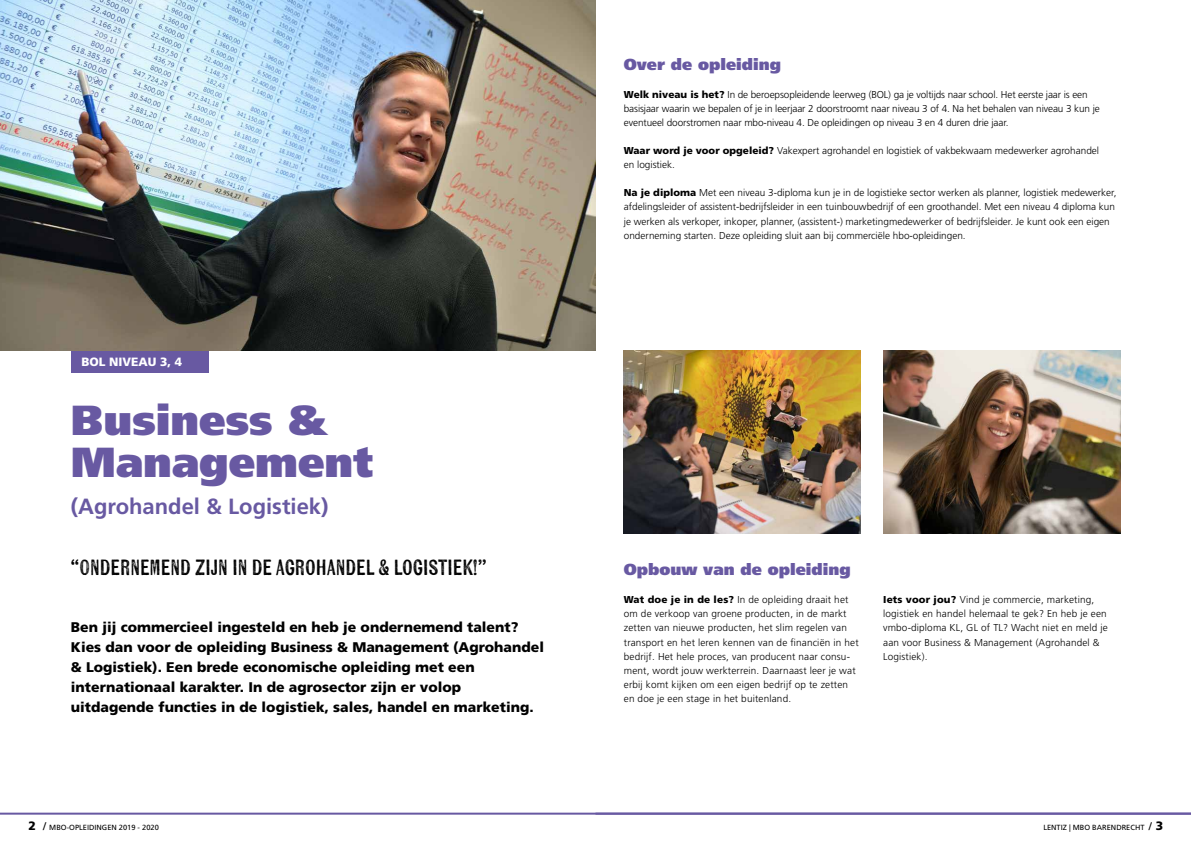
<style>
.page{position:relative;width:1191px;height:842px;background:#fff}
.page>*{position:absolute;margin:0;border:0;box-sizing:border-box;transform-origin:0 0}
.t1{font:900 42px/42.1px "Frutiger LT Std";color:#6859a2}
.t2{font:22px "Kiln Sans";color:#000}
.t3{font:700 22px "Frutiger LT Std";color:#6859a2}
.t4{font:900 16px "Frutiger LT Std";color:#6859a2}
.t5{font:900 14px/20px "Frutiger LT Std";color:#000}
.t6{font:900 12px "Frutiger LT Std";color:#fff}
.t7{font:300 10px/14px "Frutiger LT Std";color:#000}
.t8{font:7.5px "Frutiger LT Std";color:#000}
.s1{font-weight:900}
.s2{font-weight:900;font-size:12.1px}
.s3{font-size:11px}
</style>
<div class="page">
<hr style="left:0;top:813px;width:1191px;height:2px;background:#6859a2">
<div style="left:71px;top:351px;width:137px;height:22px;background:#6859a2"></div>
<img style="left:0;top:0;width:595px;height:351px">
<img style="left:883px;top:351px;width:237px;height:182px">
<img style="left:624px;top:351px;width:236px;height:182px">
<p class="t6" style="left:81px;top:355px;width:102px">BOL NIVEAU 3, 4</p>
<h1 class="t1" style="left:71px;top:399px;width:303px">Business &amp;<br>Management</h1>
<h2 class="t3" style="left:71px;top:494px;width:259px">(Agrohandel &amp; Logistiek)</h2>
<h2 class="t2" style="left:71px;top:554px;width:417px">“ONDERNEMEND ZIJN IN DE AGROHANDEL &amp; LOGISTIEK!”</h2>
<p class="t5" style="left:71px;top:617px;width:474px">Ben jij commercieel ingesteld en heb je ondernemend talent?<br>Kies dan voor de opleiding Business &amp; Management (Agrohandel &amp; Logistiek). Een brede economische opleiding met een internationaal karakter. In de agrosector zijn er volop uitdagende functies in de logistiek, sales, handel en marketing.</p>
<h3 class="t4" style="left:624px;top:55px;width:159px">Over de opleiding</h3>
<p class="t7" style="left:624px;top:88px;width:477px"><span class="s1">Welk niveau is het?</span> In de beroepsopleidende leerweg (BOL) ga je voltijds naar school. Het eerste jaar is een basisjaar waarin we bepalen of je in leerjaar 2 doorstroomt naar niveau 3 of 4. Na het behalen van niveau 3 kun je eventueel doorstromen naar mbo-niveau 4. De opleidingen op niveau 3 en 4 duren drie jaar.</p>
<p class="t7" style="left:624px;top:144px;width:477px"><span class="s1">Waar word je voor opgeleid?</span> Vakexpert agrohandel en logistiek of vakbekwaam medewerker agrohandel en logistiek.</p>
<p class="t7" style="left:624px;top:186px;width:494px"><span class="s1">Na je diploma</span> Met een niveau 3-diploma kun je in de logistieke sector werken als planner, logistiek medewerker, afdelingsleider of assistent-bedrijfsleider in een tuinbouwbedrijf of een groothandel. Met een niveau 4 diploma kun je werken als verkoper, inkoper, planner, (assistent-) marketingmedewerker of bedrijfsleider. Je kunt ook een eigen onderneming starten. Deze opleiding sluit aan bij commerciële hbo-opleidingen.</p>
<h3 class="t4" style="left:624px;top:560px;width:228px">Opbouw van de opleiding</h3>
<p class="t7" style="left:624px;top:593px;width:236px"><span class="s1">Wat doe je in de les?</span> In de opleiding draait het om de verkoop van groene producten, in de markt zetten van nieuwe producten, het slim regelen van transport en het leren kennen van de financiën in het bedrijf. Het hele proces, van producent naar consu&shy;ment, wordt jouw werkterrein. Daarnaast leer je wat erbij komt kijken om een eigen bedrijf op te zetten en doe je een stage in het buitenland.</p>
<p class="t7" style="left:883px;top:593px;width:226px"><span class="s1">Iets voor jou?</span> Vind je commercie, marketing, logistiek en handel helemaal te gek? En heb je een vmbo-diploma KL, GL of TL? Wacht niet en meld je aan voor Business &amp; Management (Agrohandel &amp; Logistiek).</p>
<p class="t8" style="left:28px;top:823px;width:132px"><span class="s2">2</span> <span class="s3">/</span> MBO-OPLEIDINGEN 2019 - 2020</p>
<p class="t8" style="left:1043px;top:823px;width:121px">LENTIZ | MBO BARENDRECHT <span class="s3">/</span> <span class="s2">3</span></p>
</div>
